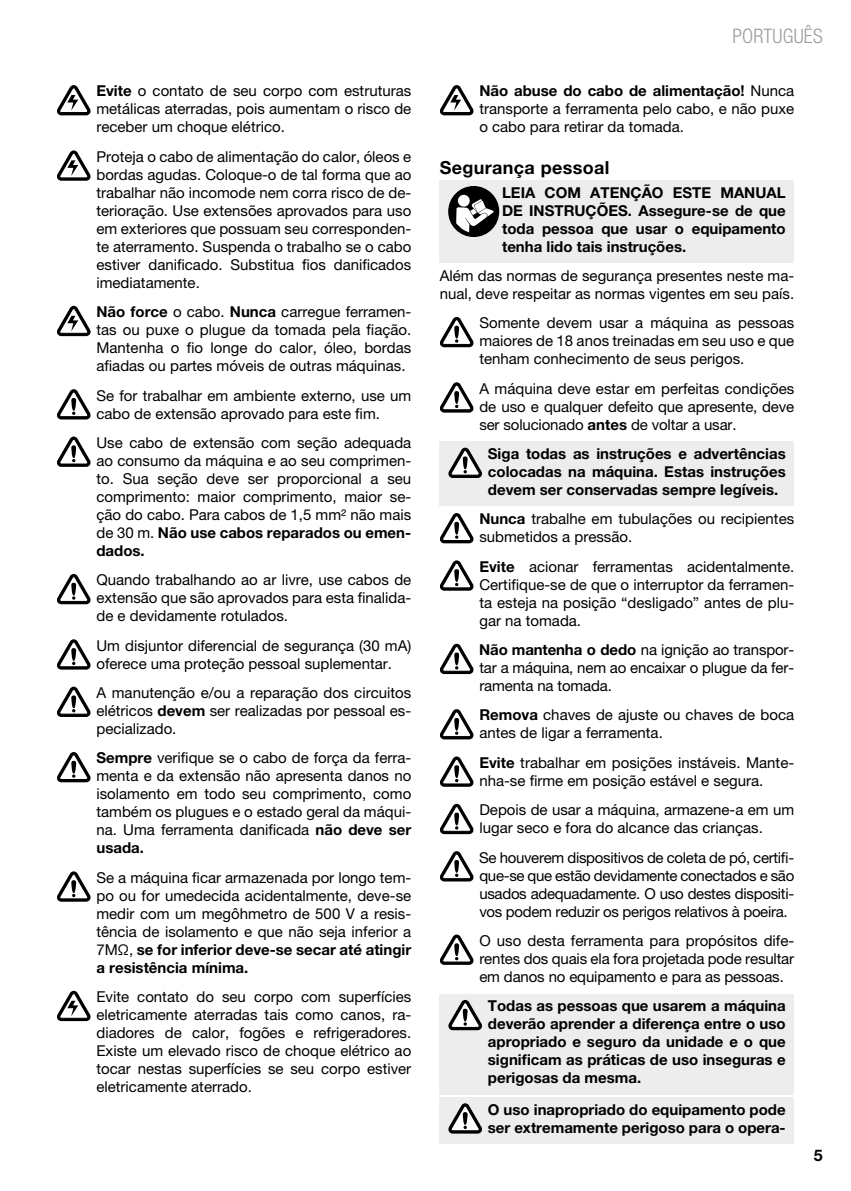
<style>
.page{position:relative;width:851px;height:1191px;background:#fff}
.page>*{position:absolute;margin:0;border:0;box-sizing:border-box;transform-origin:0 0}
.t1{font:300 condensed 20px "Helvetica Neue LT Pro";letter-spacing:.01em;color:#9d9d9c}
.t2{font:700 18px "Helvetica Neue LT Pro";letter-spacing:.02em;color:#000}
.t3{font:700 16px "Helvetica Neue LT Pro";color:#000}
.t4{font:15px/18px "Helvetica Neue LT Pro";color:#000;text-align:justify}
.t5{font:700 15px/18px "Helvetica Neue LT Pro";color:#000;text-align:justify}
.s1{font-weight:700}
</style>
<div class="page">
<svg style="left:57px;top:85px;width:34px;height:30px"></svg>
<svg style="left:57px;top:150px;width:34px;height:31px"></svg>
<svg style="left:57px;top:306px;width:34px;height:30px"></svg>
<svg style="left:57px;top:389px;width:34px;height:30px"></svg>
<svg style="left:57px;top:436px;width:34px;height:31px"></svg>
<svg style="left:57px;top:574px;width:34px;height:30px"></svg>
<svg style="left:57px;top:639px;width:34px;height:30px"></svg>
<svg style="left:57px;top:686px;width:34px;height:31px"></svg>
<svg style="left:57px;top:752px;width:34px;height:30px"></svg>
<svg style="left:57px;top:871px;width:34px;height:30px"></svg>
<svg style="left:57px;top:990px;width:34px;height:31px"></svg>
<div style="left:439px;top:180px;width:355px;height:83px;background:#ededed"></div>
<div style="left:439px;top:441px;width:355px;height:65px;background:#ededed"></div>
<div style="left:439px;top:993px;width:355px;height:101px;background:#ededed"></div>
<div style="left:439px;top:1097px;width:355px;height:46px;background:#ededed"></div>
<svg style="left:440px;top:85px;width:33px;height:30px"></svg>
<div style="left:448px;top:186px;width:51px;height:51px;background:#000;border-radius:50%"></div>
<div style="left:458px;top:195px;width:11px;height:12px;background:#fff;border-radius:50%"></div>
<svg style="left:456px;top:199px;width:39px;height:33px"></svg>
<svg style="left:440px;top:317px;width:33px;height:30px"></svg>
<svg style="left:440px;top:382px;width:33px;height:30px"></svg>
<svg style="left:448px;top:448px;width:34px;height:30px"></svg>
<svg style="left:440px;top:513px;width:33px;height:30px"></svg>
<svg style="left:440px;top:560px;width:33px;height:30px"></svg>
<svg style="left:440px;top:644px;width:33px;height:30px"></svg>
<svg style="left:440px;top:709px;width:33px;height:30px"></svg>
<svg style="left:440px;top:756px;width:33px;height:30px"></svg>
<svg style="left:440px;top:804px;width:33px;height:30px"></svg>
<svg style="left:440px;top:851px;width:33px;height:30px"></svg>
<svg style="left:440px;top:934px;width:33px;height:31px"></svg>
<svg style="left:448px;top:1000px;width:34px;height:30px"></svg>
<svg style="left:448px;top:1103px;width:34px;height:30px"></svg>
<p class="t4" style="left:96px;top:82px;width:316px"><span class="s1">Evite</span> o contato de seu corpo com estruturas metálicas aterradas, pois aumentam o risco de receber um choque elétrico.</p>
<p class="t4" style="left:96px;top:147px;width:316px">Proteja o cabo de alimentação do calor, óleos e bordas agudas. Coloque-o de tal forma que ao trabalhar não incomode nem corra risco de de&shy;terioração. Use extensões aprovados para uso em exteriores que possuam seu corresponden&shy;te aterramento. Suspenda o trabalho se o cabo estiver danificado. Substitua fios danificados imediatamente.</p>
<p class="t4" style="left:96px;top:303px;width:316px"><span class="s1">Não force</span> o cabo. <span class="s1">Nunca</span> carregue ferramen&shy;tas ou puxe o plugue da tomada pela fiação.<br>Mantenha o fio longe do calor, óleo, bordas afiadas ou partes móveis de outras máquinas.</p>
<p class="t4" style="left:96px;top:386px;width:316px">Se for trabalhar em ambiente externo, use um cabo de extensão aprovado para este fim.</p>
<p class="t4" style="left:96px;top:433px;width:316px">Use cabo de extensão com seção adequada ao consumo da máquina e ao seu comprimen&shy;to. Sua seção deve ser proporcional a seu comprimento: maior comprimento, maior se&shy;ção do cabo. Para cabos de 1,5 mm² não mais de 30 m. <span class="s1">Não use cabos reparados ou emen&shy;dados.</span></p>
<p class="t4" style="left:96px;top:571px;width:316px">Quando trabalhando ao ar livre, use cabos de extensão que são aprovados para esta finalida&shy;de e devidamente rotulados.</p>
<p class="t4" style="left:96px;top:636px;width:316px">Um disjuntor diferencial de segurança (30 mA) oferece uma proteção pessoal suplementar.</p>
<p class="t4" style="left:96px;top:683px;width:316px">A manutenção e/ou a reparação dos circuitos elétricos <span class="s1">devem</span> ser realizadas por pessoal es&shy;pecializado.</p>
<p class="t4" style="left:96px;top:749px;width:316px"><span class="s1">Sempre</span> verifique se o cabo de força da ferra&shy;menta e da extensão não apresenta danos no isolamento em todo seu comprimento, como também os plugues e o estado geral da máqui&shy;na. Uma ferramenta danificada <span class="s1">não deve ser usada.</span></p>
<p class="t4" style="left:96px;top:868px;width:316px">Se a máquina ficar armazenada por longo tem&shy;po ou for umedecida acidentalmente, deve-se medir com um megôhmetro de 500 V a resis&shy;tência de isolamento e que não seja inferior a 7MΩ, <span class="s1">se for inferior deve-se secar até atingir a resistência mínima.</span></p>
<p class="t4" style="left:96px;top:987px;width:316px">Evite contato do seu corpo com superfícies eletricamente aterradas tais como canos, ra&shy;diadores de calor, fogões e refrigeradores.<br>Existe um elevado risco de choque elétrico ao tocar nestas superfícies se seu corpo estiver eletricamente aterrado.</p>
<h1 class="t1" style="left:732px;top:24px;width:92px">PORTUGUÊS</h1>
<p class="t4" style="left:479px;top:82px;width:316px"><span class="s1">Não abuse do cabo de alimentação!</span> Nunca transporte a ferramenta pelo cabo, e não puxe o cabo para retirar da tomada.</p>
<p class="t2" style="left:439px;top:156px;width:171px">Segurança pessoal</p>
<p class="t5" style="left:502px;top:183px;width:285px">LEIA COM ATENÇÃO ESTE MANUAL DE INSTRUÇÕES. Assegure-se de que toda pessoa que usar o equipamento tenha lido tais instruções.</p>
<p class="t4" style="left:439px;top:266px;width:356px">Além das normas de segurança presentes neste ma&shy;nual, deve respeitar as normas vigentes em seu país.</p>
<p class="t4" style="left:479px;top:314px;width:316px">Somente devem usar a máquina as pessoas maiores de 18 anos treinadas em seu uso e que tenham conhecimento de seus perigos.</p>
<p class="t4" style="left:479px;top:379px;width:316px">A máquina deve estar em perfeitas condições de uso e qualquer defeito que apresente, deve ser solucionado <span class="s1">antes</span> de voltar a usar.</p>
<p class="t5" style="left:488px;top:444px;width:299px">Siga todas as instruções e advertências colocadas na máquina. Estas instruções devem ser conservadas sempre legíveis.</p>
<p class="t4" style="left:479px;top:510px;width:316px"><span class="s1">Nunca</span> trabalhe em tubulações ou recipientes submetidos a pressão.</p>
<p class="t4" style="left:479px;top:557px;width:316px"><span class="s1">Evite</span> acionar ferramentas acidentalmente.<br>Certifique-se de que o interruptor da ferramen&shy;ta esteja na posição “desligado” antes de plu&shy;gar na tomada.</p>
<p class="t4" style="left:479px;top:640px;width:316px"><span class="s1">Não mantenha o dedo</span> na ignição ao transpor&shy;tar a máquina, nem ao encaixar o plugue da fer&shy;ramenta na tomada.</p>
<p class="t4" style="left:479px;top:706px;width:316px"><span class="s1">Remova</span> chaves de ajuste ou chaves de boca antes de ligar a ferramenta.</p>
<p class="t4" style="left:479px;top:753px;width:316px"><span class="s1">Evite</span> trabalhar em posições instáveis. Mante&shy;nha-se firme em posição estável e segura.</p>
<p class="t4" style="left:479px;top:800px;width:316px">Depois de usar a máquina, armazene-a em um lugar seco e fora do alcance das crianças.</p>
<p class="t4" style="left:479px;top:848px;width:316px">Se houverem dispositivos de coleta de pó, certifi&shy;que-se que estão devidamente conectados e são usados adequadamente. O uso destes dispositi&shy;vos podem reduzir os perigos relativos à poeira.</p>
<p class="t4" style="left:479px;top:931px;width:316px">O uso desta ferramenta para propósitos dife&shy;rentes dos quais ela fora projetada pode resultar em danos no equipamento e para as pessoas.</p>
<p class="t5" style="left:488px;top:996px;width:299px">Todas as pessoas que usarem a máquina deverão aprender a diferença entre o uso apropriado e seguro da unidade e o que significam as práticas de uso inseguras e perigosas da mesma.</p>
<p class="t5" style="left:488px;top:1100px;width:299px">O uso inapropriado do equipamento pode ser extremamente perigoso para o opera-</p>
<p class="t3" style="left:813px;top:1145px;width:10px">5</p>
</div>
